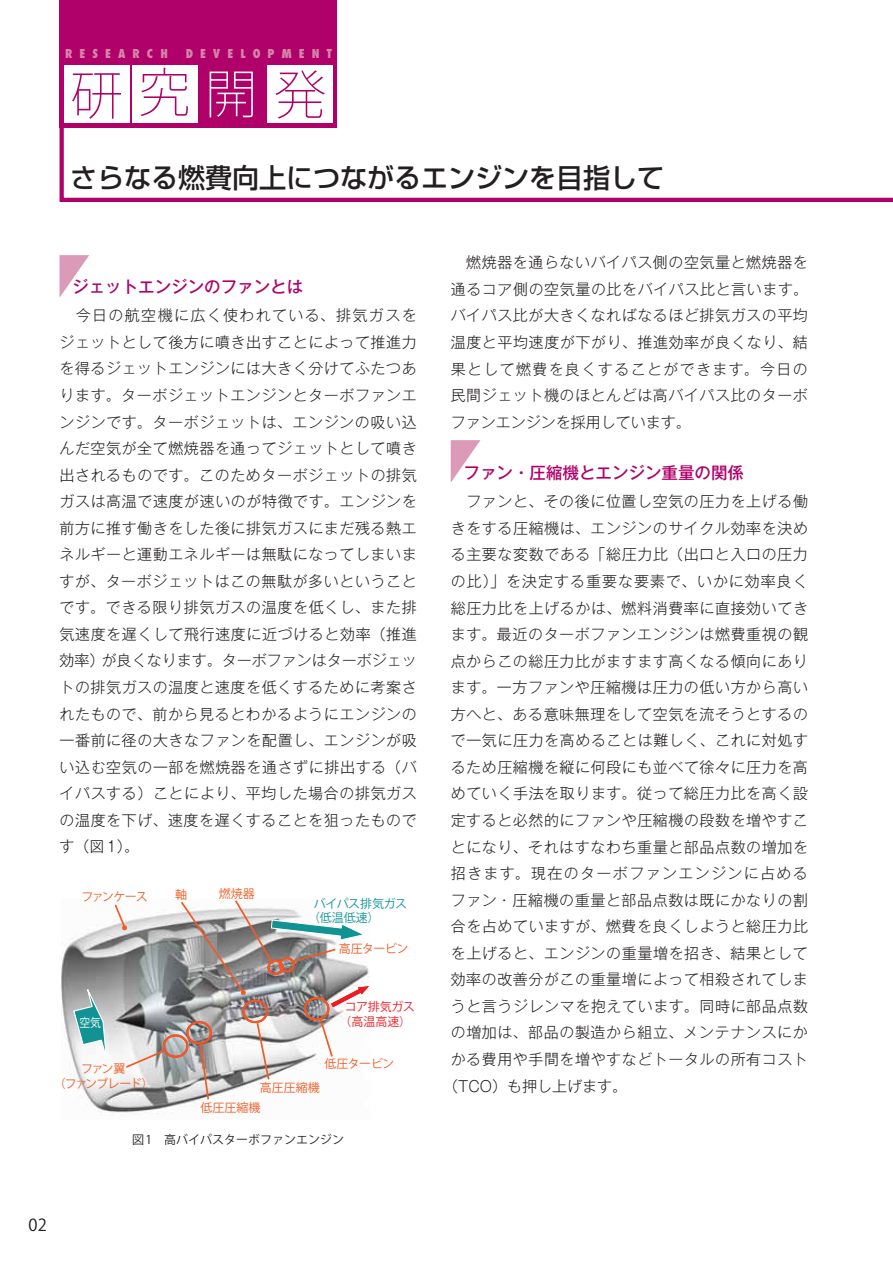
<style>
.page{position:relative;width:893px;height:1263px;background:#fff}
.page>*{position:absolute;margin:0;border:0;box-sizing:border-box;transform-origin:0 0}
.t1{font:27px "Shin Go Pr 6 N Medium 90 msp RKSJ H";color:#231f20}
.t2{font:16.5px "Gothic MB101 Pr 6 N Medium 90 msp RKSJ H";color:#b00069}
.t3{font:16.5px "Koz Go Pro Regular 90 msp RKSJ H";color:#231f20}
.t4{font:15px/26.5px "Gothic MB101 Pr 6 N Light 90 msp RKSJ H";letter-spacing:.04em;color:#231f20;text-align:justify}
.t5{font:15px "Gothic MB101 Pr 6 N Light 90 msp RKSJ H";letter-spacing:.065em;color:#231f20}
.t6{font:15px "Gothic MB101 Pr 6 N Light 90 msp RKSJ H";letter-spacing:.09em;color:#231f20}
.t7{font:15px "Gothic MB101 Pr 6 N Light 90 msp RKSJ H";color:#231f20}
.t8{font:12px "Koz Go Pro Regular 90 msp RKSJ H";letter-spacing:-.04em;color:#f15a22}
.t9{font:800 condensed 12px "Futura";letter-spacing:.59em;color:#d385a9}
.t10{font:12px "Koz Go Pro Regular 90 msp RKSJ H";color:#231f20}
.t11{font:12px/14.4px "Koz Go Pro Regular 90 msp RKSJ H";letter-spacing:-.02em;color:#119595}
.t12{font:12px/14.4px "Koz Go Pro Regular 90 msp RKSJ H";letter-spacing:-.13em;color:#f15a22;text-align:center}
.t13{font:12px/14.4px "Koz Go Pro Regular 90 msp RKSJ H";letter-spacing:-.015em;color:#ed1c24;text-align:center}
.t14{font:12px/20.4px "Koz Go Pro Regular 90 msp RKSJ H";color:#f15a22}
.t15{font:12px "Koz Go Pro Regular 90 msp RKSJ H";color:#fff;scale:.9 1}
</style>
<div class="page">
<img style="left:61px;top:912px;width:285px;height:203px">
<div style="left:163px;top:1034px;width:25px;height:24px;border:2px solid #f15a22;border-radius:50%"></div>
<div style="left:186px;top:1021px;width:26px;height:23px;border:2px solid #f15a22;border-radius:50%"></div>
<div style="left:242px;top:1000px;width:26px;height:23px;border:2px solid #f15a22;border-radius:50%"></div>
<div style="left:304px;top:997px;width:25px;height:23px;border:2px solid #f15a22;border-radius:50%"></div>
<svg style="left:73px;top:989px;width:35px;height:76px"></svg>
<svg style="left:318px;top:1017px;width:16px;height:41px"></svg>
<svg style="left:179px;top:900px;width:190px;height:107px"></svg>
<svg style="left:255px;top:1020px;width:15px;height:61px"></svg>
<svg style="left:199px;top:1041px;width:11px;height:60px"></svg>
<svg style="left:124px;top:1048px;width:43px;height:21px"></svg>
<svg style="left:113px;top:904px;width:14px;height:27px"></svg>
<svg style="left:60px;top:0;width:833px;height:202px"></svg>
<svg style="left:210px;top:72px;width:43px;height:45px;background:#c33f8e"></svg>
<svg style="left:275px;top:70px;width:50px;height:49px"></svg>
<svg style="left:451px;top:440px;width:29px;height:42px"></svg>
<svg style="left:60px;top:255px;width:29px;height:42px"></svg>
<p class="t9" style="left:65px;top:48px;width:104px">RESEARCH</p>
<p class="t9" style="left:186px;top:48px;width:148px">DEVELOPMENT</p>
<h1 class="t1" style="left:70px;top:168px;width:596px">さらなる燃費向上につながるエンジンを目指して</h1>
<p class="t2" style="left:72px;top:281px;width:233px">ジェットエンジンのファンとは</p>
<p class="t4" style="left:60px;top:304px;width:359px">　今日の航空機に広く使われている、排気ガスをジェットとして後方に噴き出すことによって推進力を得るジェットエンジンには大きく分けてふたつあります。ターボジェットエンジンとターボファンエンジンです。ターボジェットは、エンジンの吸い込んだ空気が全て燃焼器を通ってジェットとして噴き出されるものです。このためターボジェットの排気ガスは高温で速度が速いのが特徴です。エンジンを前方に推す働きをした後に排気ガスにまだ残る熱エネルギーと運動エネルギーは無駄になってしまいますが、ターボジェットはこの無駄が多いということです。できる限り排気ガスの温度を低くし、また排気速度を遅くして飛行速度に近づけると効率（推進効率）が良くなります。ターボファンはターボジェットの排気ガスの温度と速度を低くするために考案されたもので、前から見るとわかるようにエンジンの一番前に径の大きなファンを配置し、エンジンが吸い込む空気の一部を燃焼器を通さずに排出する（バイパスする）ことにより、平均した場合の排気ガスの温度を下げ、速度を遅くすることを狙ったものです（図1）。</p>
<p class="t8" style="left:82px;top:892px;width:68px">ファンケース</p>
<p class="t15" style="left:79px;top:1018px;width:25px">空気</p>
<p class="t12" style="left:54px;top:1063px;width:101px">ファン翼<br>（ファンブレード）</p>
<p class="t8" style="left:175px;top:890px;width:13px">軸</p>
<p class="t8" style="left:219px;top:888px;width:37px">燃焼器</p>
<p class="t11" style="left:308px;top:897px;width:101px;text-indent:6px">バイパス排気ガス（低温低速）</p>
<p class="t8" style="left:339px;top:944px;width:71px">高圧タービン</p>
<p class="t13" style="left:340px;top:1001px;width:77px">コア排気ガス（高温高速）</p>
<p class="t8" style="left:325px;top:1059px;width:71px">低圧タービン</p>
<p class="t14" style="left:201px;top:1078px;width:121px;text-indent:59px">高圧圧縮機低圧圧縮機</p>
<p class="t10" style="left:132px;top:1135px;width:214px">図 1　高バイパスターボファンエンジン</p>
<p class="t4" style="left:451px;top:251px;width:359px">　燃焼器を通らないバイパス側の空気量と燃焼器を通るコア側の空気量の比をバイパス比と言います。バイパス比が大きくなればなるほど排気ガスの平均温度と平均速度が下がり、推進効率が良くなり、結果として燃費を良くすることができます。今日の民間ジェット機のほとんどは高バイパス比のターボファンエンジンを採用しています。</p>
<p class="t2" style="left:463px;top:467px;width:282px">ファン・圧縮機とエンジン重量の関係</p>
<p class="t4" style="left:451px;top:490px;width:359px">　ファンと、その後に位置し空気の圧力を上げる働</p>
<p class="t4" style="left:451px;top:517px;width:359px">きをする圧縮機は、エンジンのサイクル効率を決め</p>
<p class="t4" style="left:451px;top:543px;width:359px">る主要な変数である「総圧力比（出口と入口の圧力</p>
<p class="t5" style="left:451px;top:576px;width:359px">の比）」を決定する重要な要素で、いかに効率良く</p>
<p class="t4" style="left:451px;top:597px;width:359px">総圧力比を上げるかは、燃料消費率に直接効いてき</p>
<p class="t4" style="left:451px;top:623px;width:359px">ます。最近のターボファンエンジンは燃費重視の観</p>
<p class="t4" style="left:451px;top:650px;width:359px">点からこの総圧力比がますます高くなる傾向にあり</p>
<p class="t4" style="left:451px;top:676px;width:359px">ます。一方ファンや圧縮機は圧力の低い方から高い</p>
<p class="t4" style="left:451px;top:703px;width:359px">方へと、ある意味無理をして空気を流そうとするの</p>
<p class="t4" style="left:451px;top:729px;width:359px">で一気に圧力を高めることは難しく、これに対処す</p>
<p class="t4" style="left:451px;top:756px;width:359px">るため圧縮機を縦に何段にも並べて徐々に圧力を高</p>
<p class="t4" style="left:451px;top:782px;width:359px">めていく手法を取ります。従って総圧力比を高く設</p>
<p class="t4" style="left:451px;top:809px;width:359px">定すると必然的にファンや圧縮機の段数を増やすこ</p>
<p class="t4" style="left:451px;top:836px;width:359px">とになり、それはすなわち重量と部品点数の増加を</p>
<p class="t6" style="left:451px;top:868px;width:359px">招きます。現在のターボファンエンジンに占める</p>
<p class="t4" style="left:451px;top:889px;width:359px">ファン・圧縮機の重量と部品点数は既にかなりの割</p>
<p class="t4" style="left:451px;top:915px;width:359px">合を占めていますが、燃費を良くしようと総圧力比</p>
<p class="t4" style="left:451px;top:942px;width:359px">を上げると、エンジンの重量増を招き、結果として</p>
<p class="t4" style="left:451px;top:968px;width:359px">効率の改善分がこの重量増によって相殺されてしま</p>
<p class="t4" style="left:451px;top:995px;width:359px">うと言うジレンマを抱えています。同時に部品点数</p>
<p class="t4" style="left:451px;top:1021px;width:359px">の増加は、部品の製造から組立、メンテナンスにか</p>
<p class="t4" style="left:451px;top:1048px;width:359px">かる費用や手間を増やすなどトータルの所有コスト</p>
<p class="t7" style="left:443px;top:1080px;width:185px">（TCO）も押し上げます。</p>
<p class="t3" style="left:29px;top:1218px;width:20px">02</p>
</div>
